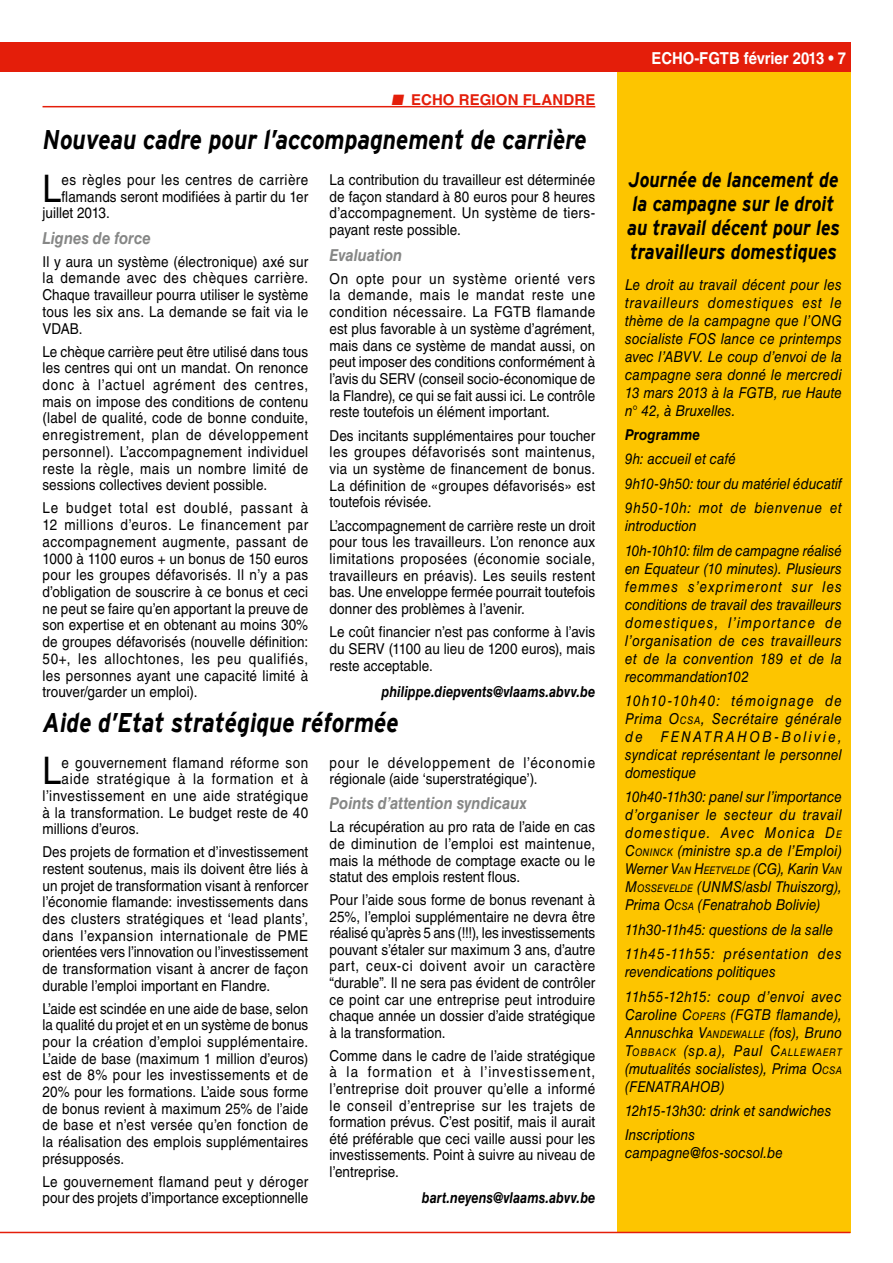
<style>
.page{position:relative;width:893px;height:1263px;background:#fff}
.page>*{position:absolute;margin:0;border:0;box-sizing:border-box;transform-origin:0 0}
.t1{font:37.95px "Helvetica LT Std";color:#000;scale:.9 1}
.t2{font:italic 700 27px "Interstate";color:#000;scale:.85 1}
.t3{font:italic 700 21px/24px "Interstate";color:#000;scale:.85 1}
.t4{font:italic 700 16.5px "Helvetica LT Std";color:#868786;scale:.9 1}
.t5{font:700 16.5px "Helvetica LT Std";color:#fff;scale:.9 1}
.t6{font:15px/16.6px "Helvetica LT Std";letter-spacing:.005em;color:#000;text-align:justify;scale:.9 1}
.t7{font:italic 15px/18px "Helvetica LT Std";letter-spacing:.005em;color:#000;scale:.9 1}
.t8{font:italic 700 15px "Helvetica LT Std";color:#000;scale:.85 1}
.t9{font:15px "Helvetica LT Std";letter-spacing:.04em;color:#000;scale:.9 1}
.t10{font:15px "Helvetica LT Std";letter-spacing:.03em;color:#000;scale:.9 1}
.t11{font:15px "Helvetica LT Std";letter-spacing:.035em;color:#000;scale:.9 1}
.t12{font:15px "Helvetica LT Std";letter-spacing:.055em;color:#000;scale:.9 1}
.t13{font:700 15px "Helvetica LT Std";letter-spacing:.01em;color:#e41e0a}
.t14{font:italic 700 15px "Helvetica LT Std";color:#000;scale:.9 1}
.t15{font:italic 10.5px "Helvetica LT Std";letter-spacing:.075em;color:#000;scale:.9 1}
.s1{font-style:inherit}
.s2{font-size:10.5px}
.s3{font-size:15px}
</style>
<div class="page">
<div style="left:0;top:43px;width:850px;height:29px;background:#e41e0a"></div>
<div style="left:617px;top:72px;width:233px;height:1161px;background:#fdc500"></div>
<hr style="left:0;top:1232px;width:850px;height:1px;background:#e41e0a">
<hr style="left:43px;top:106px;width:552px;height:1px;background:#e41e0a">
<p class="t13" style="left:391px;top:90px;width:206px">■ ECHO REGION FLANDRE</p>
<h2 class="t2" style="left:43px;top:125px;width:641px">Nouveau cadre pour l’accompagnement de carrière</h2>
<h1 class="t1" style="left:43px;top:166px;width:23px">L</h1>
<p class="t10" style="left:62px;top:171px;width:276px">es règles pour les centres de carrière</p>
<p class="t6" style="left:330px;top:171px;width:297px">La contribution du travailleur est déterminée de façon standard à 80 euros pour 8 heures d’accompagnement. Un système de tiers&shy;payant reste possible.</p>
<p class="t4" style="left:330px;top:245px;width:82px">Evaluation</p>
<p class="t6" style="left:330px;top:270px;width:297px">On opte pour un système orienté vers la demande, mais le mandat reste une condition nécessaire. La FGTB flamande est plus favorable à un système d’agrément, mais dans ce système de mandat aussi, on peut imposer des conditions conformément à l’avis du SERV (conseil socio-économique de la Flandre), ce qui se fait aussi ici. Le contrôle reste toutefois un élément important.</p>
<p class="t6" style="left:330px;top:427px;width:297px">Des incitants supplémentaires pour toucher les groupes défavorisés sont maintenus, via un système de financement de bonus.<br>La définition de «groupes défavorisés» est toutefois révisée.</p>
<p class="t6" style="left:330px;top:517px;width:297px">L’accompagnement de carrière reste un droit pour tous les travailleurs. L’on renonce aux limitations proposées (économie sociale, travailleurs en préavis). Les seuils restent bas. Une enveloppe fermée pourrait toutefois donner des problèmes à l’avenir.</p>
<p class="t6" style="left:330px;top:624px;width:297px">Le coût financier n’est pas conforme à l’avis du SERV (1100 au lieu de 1200 euros), mais reste acceptable.</p>
<p class="t8" style="left:382px;top:683px;width:253px">philippe.diepvents@vlaams.abvv.be</p>
<h2 class="t2" style="left:43px;top:707px;width:420px">Aide d’Etat stratégique réformée</h2>
<h1 class="t1" style="left:43px;top:749px;width:23px">L</h1>
<p class="t11" style="left:62px;top:754px;width:276px">e gouvernement flamand réforme son</p>
<p class="t6" style="left:62px;top:188px;width:276px">flamands seront modifiées à partir du 1er</p>
<p class="t6" style="left:43px;top:205px;width:76px">juillet 2013.</p>
<p class="t4" style="left:43px;top:228px;width:122px">Lignes de force</p>
<p class="t6" style="left:43px;top:253px;width:297px">Il y aura un système (électronique) axé sur la demande avec des chèques carrière.<br>Chaque travailleur pourra utiliser le système tous les six ans. La demande se fait via le VDAB.</p>
<p class="t6" style="left:43px;top:343px;width:297px">Le chèque carrière peut être utilisé dans tous les centres qui ont un mandat. On renonce donc à l’actuel agrément des centres, mais on impose des conditions de contenu (label de qualité, code de bonne conduite, enregistrement, plan de développement personnel). L’accompagnement individuel reste la règle, mais un nombre limité de sessions collectives devient possible.</p>
<p class="t6" style="left:43px;top:500px;width:297px">Le budget total est doublé, passant à 12 millions d’euros. Le financement par accompagnement augmente, passant de 1000 à 1100 euros + un bonus de 150 euros pour les groupes défavorisés. Il n’y a pas d’obligation de souscrire à ce bonus et ceci ne peut se faire qu’en apportant la preuve de son expertise et en obtenant au moins 30% de groupes défavorisés (nouvelle définition:<br>50+, les allochtones, les peu qualifiés, les personnes ayant une capacité limité à trouver/garder un emploi).</p>
<p class="t6" style="left:330px;top:754px;width:297px">pour le développement de l’économie régionale (aide ‘superstratégique’).</p>
<p class="t4" style="left:330px;top:793px;width:221px">Points d’attention syndicaux</p>
<p class="t6" style="left:330px;top:819px;width:297px">La récupération au pro rata de l’aide en cas de diminution de l’emploi est maintenue, mais la méthode de comptage exacte ou le statut des emplois restent flous.</p>
<p class="t6" style="left:330px;top:891px;width:297px">Pour l’aide sous forme de bonus revenant à 25%, l’emploi supplémentaire ne devra être réalisé qu’après 5 ans (!!!), les investissements pouvant s’étaler sur maximum 3 ans, d’autre part, ceux-ci doivent avoir un caractère “durable”. Il ne sera pas évident de contrôler ce point car une entreprise peut introduire chaque année un dossier d’aide stratégique à la transformation.</p>
<p class="t6" style="left:330px;top:1047px;width:297px">Comme dans le cadre de l’aide stratégique à la formation et à l’investissement, l’entreprise doit prouver qu’elle a informé le conseil d’entreprise sur les trajets de formation prévus. C’est positif, mais il aurait été préférable que ceci vaille aussi pour les investissements. Point à suivre au niveau de l’entreprise.</p>
<p class="t8" style="left:422px;top:1189px;width:206px">bart.neyens@vlaams.abvv.be</p>
<p class="t12" style="left:62px;top:770px;width:276px">aide stratégique à la formation et à</p>
<p class="t9" style="left:43px;top:787px;width:297px">l’investissement en une aide stratégique</p>
<p class="t6" style="left:43px;top:804px;width:297px">à la transformation. Le budget reste de 40</p>
<p class="t6" style="left:43px;top:820px;width:109px">millions d’euros.</p>
<p class="t6" style="left:43px;top:844px;width:297px">Des projets de formation et d’investissement restent soutenus, mais ils doivent être liés à un projet de transformation visant à renforcer l’économie flamande: investissements dans des clusters stratégiques et ‘lead plants’, dans l’expansion internationale de PME orientées vers l’innovation ou l’investissement de transformation visant à ancrer de façon durable l’emploi important en Flandre.</p>
<p class="t6" style="left:43px;top:1000px;width:297px">L’aide est scindée en une aide de base, selon la qualité du projet et en un système de bonus pour la création d’emploi supplémentaire.<br>L’aide de base (maximum 1 million d’euros) est de 8% pour les investissements et de 20% pour les formations. L’aide sous forme de bonus revient à maximum 25% de l’aide de base et n’est versée qu’en fonction de la réalisation des emplois supplémentaires présupposés.</p>
<p class="t6" style="left:43px;top:1173px;width:297px">Le gouvernement flamand peut y déroger pour des projets d’importance exceptionnelle</p>
<p class="t5" style="left:651px;top:48px;width:218px">ECHO-FGTB février 2013 • 7</p>
<h3 class="t3" style="left:627px;top:167px;width:252px">Journée de lancement de la campagne sur le droit au travail décent pour les travailleurs domestiques</h3>
<p class="t7" style="left:625px;top:275px;width:242px;text-align:justify">Le droit au travail décent pour les travailleurs domestiques est le thème de la campagne que l’ONG socialiste FOS lance ce printemps avec l’ABVV. Le coup d’envoi de la campagne sera donné le mercredi 13 mars 2013 à la FGTB, rue Haute n° 42, à Bruxelles.</p>
<p class="t14" style="left:625px;top:426px;width:85px">Programme</p>
<p class="t7" style="left:625px;top:447px;width:242px;line-height:24.3px">9h: accueil et café<br>9h10-9h50: tour du matériel éducatif<br>9h50-10h: mot de bienvenue et</p>
<p class="t7" style="left:625px;top:514px;width:242px;line-height:24.3px">introduction<br>10h-10h10: film de campagne réalisé</p>
<p class="t7" style="left:625px;top:559px;width:242px;text-align:justify">en Equateur (10 minutes). Plusieurs femmes s’exprimeront sur les conditions de travail des travailleurs domestiques, l’importance de l’organisation de ces travailleurs et de la convention 189 et de la recommandation102</p>
<p class="t7" style="left:625px;top:692px;width:242px;text-align:justify">10h10-10h40: témoignage de Prima <span class="s1">O</span> <span class="s2">CSA</span>, Secrétaire générale de FENATRAHOB-Bolivie, syndicat représentant le personnel domestique</p>
<p class="t7" style="left:625px;top:788px;width:242px;text-align:justify">10h40-11h30: panel sur l’importance d’organiser le secteur du travail domestique. Avec Monica <span class="s1">D</span><span class="s2">E </span><span class="s1">C</span><span class="s2">ONINCK</span> (ministre sp.a de l’Emploi)<br>Werner <span class="s1">V</span><span class="s2">AN</span> <span class="s1">H</span><span class="s2">EETVELDE</span> (CG), Karin <span class="s1">V</span><span class="s2">AN </span><span class="s1">M</span><span class="s2">OSSEVELDE</span> (UNMS/asbl Thuiszorg), Prima <span class="s1">O</span><span class="s2">CSA</span> (Fenatrahob Bolivie)</p>
<p class="t7" style="left:625px;top:917px;width:242px;line-height:24.3px">11h30-11h45: questions de la salle<br>11h45-11h55: présentation des</p>
<p class="t7" style="left:625px;top:960px;width:242px;line-height:24.3px">revendications politiques<br>11h55-12h15: coup d’envoi avec</p>
<p class="t7" style="left:625px;top:1005px;width:242px">Caroline <span class="s1">C</span><span class="s2">OPERS</span> (FGTB flamande),<br>Annuschka <span class="s1">V</span><span class="s2">ANDEWALLE</span> (fos), Bruno</p>
<p class="t15" style="left:625px;top:1046px;width:242px"><span class="s3">T</span>OBBACK <span class="s3">(sp.a), Paul</span> <span class="s3">C</span>ALLEWAERT</p>
<p class="t7" style="left:625px;top:1059px;width:242px">(mutualités socialistes), Prima <span class="s1">O</span><span class="s2">CSA </span>(FENATRAHOB)</p>
<p class="t7" style="left:625px;top:1098px;width:231px;line-height:24.3px">12h15-13h30: drink et sandwiches<br>Inscriptions</p>
<p class="t7" style="left:625px;top:1144px;width:177px">campagne@fos-socsol.be</p>
</div>
